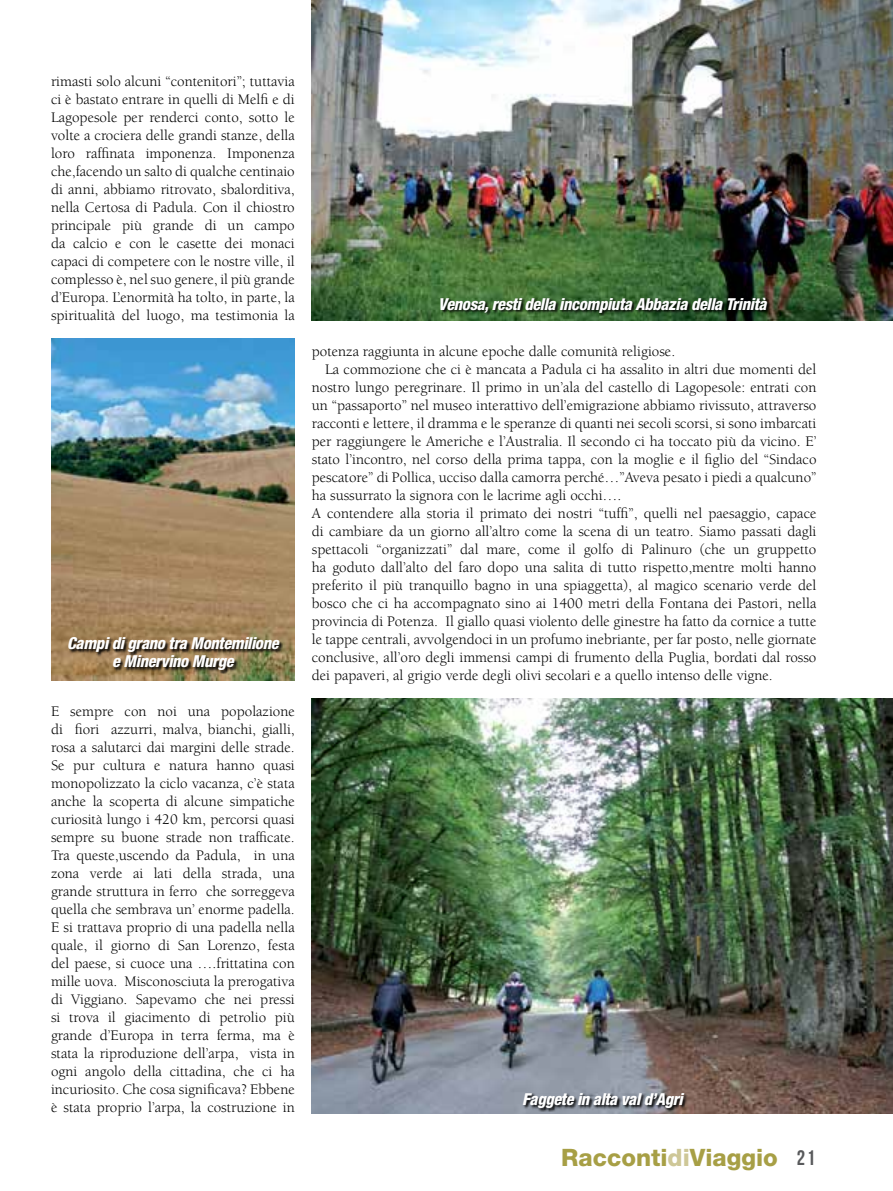
<style>
.page{position:relative;width:893px;height:1191px;background:#fff}
.page>*{position:absolute;margin:0;border:0;box-sizing:border-box;transform-origin:0 0}
.t1{font:800 24px "Helvetica Neue LT Std";color:#a79f45}
.t2{font:italic 800 condensed 16.5px/18px "Helvetica Neue LT Std";letter-spacing:-.02em;color:#fff;text-align:center}
.t3{font:15px/18px "Berkeley Std";color:#000;text-align:justify}
.s1{color:#cec797}
.s2{font-family:"Bebas Neue";font-weight:400;font-size:21px;color:#58595b}
</style>
<div class="page">
<img style="left:312px;top:698px;width:581px;height:415px">
<svg style="left:523px;top:1092px;width:165px;height:19px;background:#62646b"></svg>
<img style="left:312px;top:0;width:581px;height:320px">
<svg style="left:440px;top:297px;width:330px;height:19px;background:#244220"></svg>
<img style="left:51px;top:338px;width:244px;height:342px">
<svg style="left:69px;top:637px;width:214px;height:37px;background:#736140"></svg>
<p class="t3" style="left:51px;top:73px;width:245px">rimasti solo alcuni “contenitori”; tuttavia ci è bastato entrare in quelli di Melfi e di Lagopesole per renderci conto, sotto le volte a crociera delle grandi stanze, della loro raffinata imponenza. Imponenza che,facendo un salto di qualche centinaio di anni, abbiamo ritrovato, sbalorditiva, nella Certosa di Padula. Con il chiostro principale più grande di un campo da calcio e con le casette dei monaci capaci di competere con le nostre ville, il complesso è, nel suo genere, il più grande d’Europa. L’enormità ha tolto, in parte, la spiritualità del luogo, ma testimonia la</p>
<p class="t2" style="left:67px;top:634px;width:213px">Campi di grano tra Montemilione e Minervino Murge</p>
<p class="t3" style="left:51px;top:703px;width:245px">E sempre con noi una popolazione di fiori azzurri, malva, bianchi, gialli, rosa a salutarci dai margini delle strade.<br>Se pur cultura e natura hanno quasi monopolizzato la ciclo vacanza, c’è stata anche la scoperta di alcune simpatiche curiosità lungo i 420 km, percorsi quasi sempre su buone strade non trafficate.<br>Tra queste,uscendo da Padula, in una zona verde ai lati della strada, una grande struttura in ferro che sorreggeva quella che sembrava un’ enorme padella.<br>E si trattava proprio di una padella nella quale, il giorno di San Lorenzo, festa del paese, si cuoce una ….frittatina con mille uova. Misconosciuta la prerogativa di Viggiano. Sapevamo che nei pressi si trova il giacimento di petrolio più grande d’Europa in terra ferma, ma è stata la riproduzione dell’arpa, vista in ogni angolo della cittadina, che ci ha incuriosito. Che cosa significava? Ebbene è stata proprio l’arpa, la costruzione in</p>
<p class="t2" style="left:438px;top:295px;width:330px">Venosa, resti della incompiuta Abbazia della Trinità</p>
<p class="t3" style="left:312px;top:343px;width:365px">potenza raggiunta in alcune epoche dalle comunità religiose.</p>
<p class="t3" style="left:325px;top:361px;width:493px">La commozione che ci è mancata a Padula ci ha assalito in altri due momenti del</p>
<p class="t3" style="left:312px;top:379px;width:506px">nostro lungo peregrinare. Il primo in un’ala del castello di Lagopesole: entrati con</p>
<p class="t3" style="left:312px;top:397px;width:506px">un “passaporto” nel museo interattivo dell’emigrazione abbiamo rivissuto, attraverso</p>
<p class="t3" style="left:312px;top:415px;width:506px">racconti e lettere, il dramma e le speranze di quanti nei secoli scorsi, si sono imbarcati</p>
<p class="t3" style="left:312px;top:433px;width:506px">per raggiungere le Americhe e l’Australia. Il secondo ci ha toccato più da vicino. E’</p>
<p class="t3" style="left:312px;top:451px;width:506px">stato l’incontro, nel corso della prima tappa, con la moglie e il figlio del “Sindaco</p>
<p class="t3" style="left:312px;top:469px;width:506px">pescatore” di Pollica, ucciso dalla camorra perché…”Aveva pesato i piedi a qualcuno”</p>
<p class="t3" style="left:312px;top:487px;width:311px">ha sussurrato la signora con le lacrime agli occhi….</p>
<p class="t3" style="left:312px;top:505px;width:506px">A contendere alla storia il primato dei nostri “tuffi”, quelli nel paesaggio, capace</p>
<p class="t3" style="left:312px;top:523px;width:506px">di cambiare da un giorno all’altro come la scena di un teatro. Siamo passati dagli</p>
<p class="t3" style="left:312px;top:541px;width:506px">spettacoli “organizzati” dal mare, come il golfo di Palinuro (che un gruppetto</p>
<p class="t3" style="left:312px;top:559px;width:506px">ha goduto dall’alto del faro dopo una salita di tutto rispetto,mentre molti hanno</p>
<p class="t3" style="left:312px;top:577px;width:506px">preferito il più tranquillo bagno in una spiaggetta), al magico scenario verde del</p>
<p class="t3" style="left:312px;top:595px;width:506px">bosco che ci ha accompagnato sino ai 1400 metri della Fontana dei Pastori, nella</p>
<p class="t3" style="left:312px;top:613px;width:506px">provincia di Potenza. Il giallo quasi violento delle ginestre ha fatto da cornice a tutte</p>
<p class="t3" style="left:312px;top:631px;width:506px">le tappe centrali, avvolgendoci in un profumo inebriante, per far posto, nelle giornate</p>
<p class="t3" style="left:312px;top:649px;width:506px">conclusive, all’oro degli immensi campi di frumento della Puglia, bordati dal rosso</p>
<p class="t3" style="left:312px;top:667px;width:462px">dei papaveri, al grigio verde degli olivi secolari e a quello intenso delle vigne.</p>
<p class="t2" style="left:522px;top:1090px;width:162px">Faggete in alta val d’Agri</p>
<h1 class="t1" style="left:561px;top:1142px;width:255px">Racconti<span class="s1">di</span>Viaggio <span class="s2">21</span></h1>
</div>
